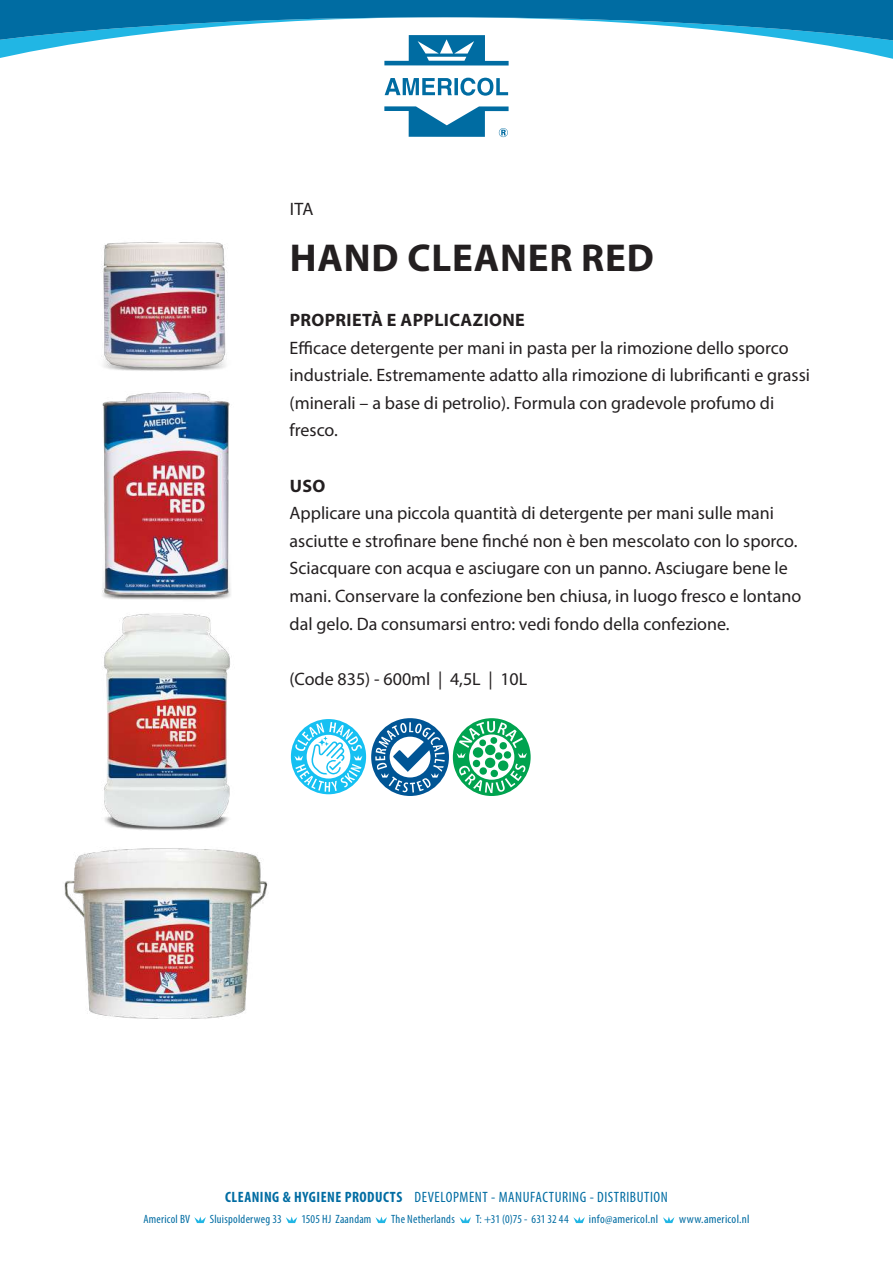
<style>
.page{position:relative;width:893px;height:1263px;background:#fff}
.page>*{position:absolute;margin:0;border:0;box-sizing:border-box;transform-origin:0 0}
.t1{font:700 39px "Myriad Pro";letter-spacing:.02em;color:#231f20}
.t2{font:18px/27.6px "Myriad Pro";color:#231f20}
.t3{font:700 18px "Myriad Pro";letter-spacing:.02em;color:#231f20}
.t4{font:condensed 15px "Myriad Pro";letter-spacing:.035em;color:#006ca2}
.t5{font:condensed 12px "Myriad Pro";letter-spacing:.02em;color:#006ca2}
.t6{font:condensed 12px "Myriad Pro";letter-spacing:.02em;color:#006ca2;scale:1.04 1}
.t7{font:condensed 12px "Myriad Pro";color:#006ca2}
.s1{font-weight:700}
</style>
<div class="page">
<svg style="left:0;top:0;width:893px;height:137px"></svg>
<svg style="left:194px;top:1216px;width:12px;height:7px"></svg>
<svg style="left:286px;top:1216px;width:11px;height:7px"></svg>
<svg style="left:375px;top:1216px;width:12px;height:7px"></svg>
<svg style="left:459px;top:1216px;width:12px;height:7px"></svg>
<svg style="left:573px;top:1216px;width:12px;height:7px"></svg>
<svg style="left:663px;top:1216px;width:11px;height:7px"></svg>
<img style="left:104px;top:613px;width:126px;height:187px">
<svg style="left:291px;top:718px;width:240px;height:77px"></svg>
<img style="left:102px;top:392px;width:129px;height:208px">
<img style="left:64px;top:800px;width:204px;height:219px">
<img style="left:102px;top:242px;width:126px;height:129px">
<p class="t2" style="left:290px;top:195px;width:25px">ITA</p>
<h1 class="t1" style="left:290px;top:232px;width:365px">HAND CLEANER RED</h1>
<p class="t3" style="left:290px;top:308px;width:237px">PROPRIETÀ E APPLICAZIONE</p>
<p class="t2" style="left:290px;top:333px;width:522px">Efficace detergente per mani in pasta per la rimozione dello sporco industriale. Estremamente adatto alla rimozione di lubrificanti e grassi (minerali – a base di petrolio). Formula con gradevole profumo di fresco.</p>
<p class="t3" style="left:290px;top:474px;width:37px">USO</p>
<p class="t2" style="left:290px;top:499px;width:513px">Applicare una piccola quantità di detergente per mani sulle mani asciutte e strofinare bene finché non è ben mescolato con lo sporco.<br>Sciacquare con acqua e asciugare con un panno. Asciugare bene le mani. Conservare la confezione ben chiusa, in luogo fresco e lontano dal gelo. Da consumarsi entro: vedi fondo della confezione.</p>
<p class="t2" style="left:290px;top:665px;width:239px">(Code 835) - 600ml | 4,5L | 10L</p>
<p class="t4" style="left:225px;top:1188px;width:444px"><span class="s1">CLEANING &amp; HYGIENE PRODUCTS</span> DEVELOPMENT - MANUFACTURING - DISTRIBUTION</p>
<p class="t5" style="left:143px;top:1212px;width:48px">Americol BV</p>
<p class="t5" style="left:210px;top:1212px;width:73px">Sluispolderweg 33</p>
<p class="t5" style="left:301px;top:1212px;width:72px">1505 HJ Zaandam</p>
<p class="t5" style="left:391px;top:1212px;width:65px">The Netherlands</p>
<p class="t7" style="left:476px;top:1212px;width:94px">T: +31 (0)75 - 631 32 44</p>
<p class="t6" style="left:589px;top:1212px;width:68px">info@americol.nl</p>
<p class="t6" style="left:679px;top:1212px;width:69px">www.americol.nl</p>
</div>
